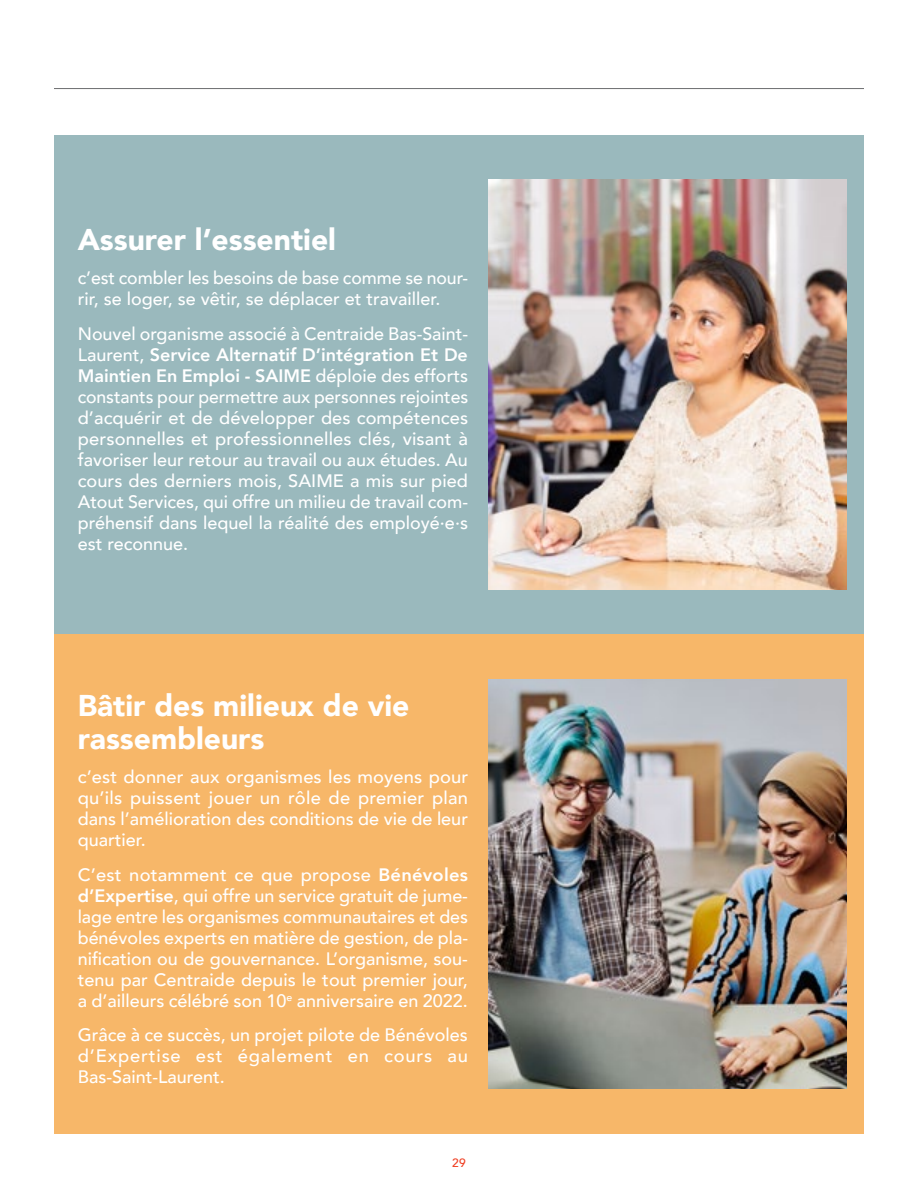
<style>
.page{position:relative;width:918px;height:1188px;background:#fff}
.page>*{position:absolute;margin:0;border:0;box-sizing:border-box;transform-origin:0 0}
.t1{font:900 30px/33px "Avenir";color:#fff}
.t2{font:500 18px/21px "Avenir";color:#fff;text-align:justify}
.t3{font:500 12px "Avenir";color:#ef3e22}
.s1{font-weight:800}
</style>
<div class="page">
<hr style="left:54px;top:88px;width:810px;height:1px;background:#6c6d70">
<div style="left:54px;top:135px;width:810px;height:499px;background:#9ab9bd"></div>
<div style="left:54px;top:634px;width:810px;height:500px;background:#f7b769"></div>
<img style="left:488px;top:180px;width:359px;height:410px">
<img style="left:488px;top:679px;width:359px;height:410px">
<h1 class="t1" style="left:78px;top:222px;width:260px">Assurer l’essentiel</h1>
<p class="t2" style="left:78px;top:267px;width:392px">c’est combler les besoins de base comme se nour&shy;rir, se loger, se vêtir, se déplacer et travailler.</p>
<p class="t2" style="left:78px;top:322px;width:392px">Nouvel organisme associé à Centraide Bas-Saint-Laurent, <span class="s1">Service Alternatif D’intégration Et De Maintien En Emploi - SAIME</span> déploie des efforts constants pour permettre aux personnes rejointes d’acquérir et de développer des compétences personnelles et professionnelles clés, visant à favoriser leur retour au travail ou aux études. Au cours des derniers mois, SAIME a mis sur pied Atout Services, qui offre un milieu de travail com&shy;préhensif dans lequel la réalité des employé·e·s est reconnue.</p>
<h1 class="t1" style="left:78px;top:688px;width:333px">Bâtir des milieux de vie rassembleurs</h1>
<p class="t2" style="left:78px;top:765px;width:392px">c’est donner aux organismes les moyens pour qu’ils puissent jouer un rôle de premier plan dans l’amélioration des conditions de vie de leur quartier.</p>
<p class="t2" style="left:78px;top:863px;width:392px">C’est notamment ce que propose <span class="s1">Bénévoles d’Expertise</span>, qui offre un service gratuit de jume&shy;lage entre les organismes communautaires et des bénévoles experts en matière de gestion, de pla&shy;nification ou de gouvernance. L’organisme, sou&shy;tenu par Centraide depuis le tout premier jour, a d’ailleurs célébré son 10<sup>e</sup> anniversaire en 2022.</p>
<p class="t2" style="left:78px;top:1023px;width:392px">Grâce à ce succès, un projet pilote de Bénévoles d’Expertise est également en cours au Bas-Saint-Laurent.</p>
<p class="t3" style="left:452px;top:1152px;width:15px">29</p>
</div>
